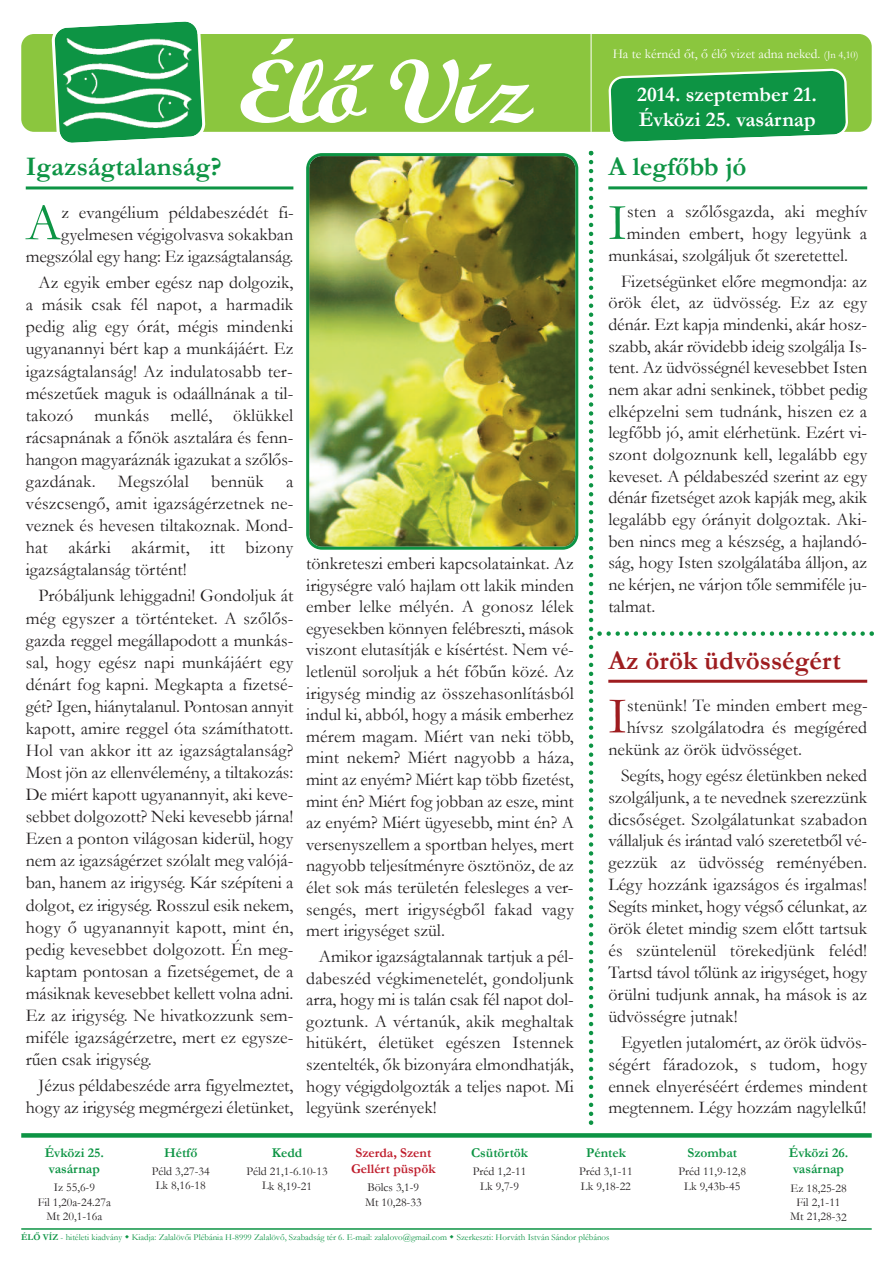
<style>
.page{position:relative;width:893px;height:1263px;background:#fff}
.page>*{position:absolute;margin:0;border:0;box-sizing:border-box;transform-origin:0 0}
.t1{font:90px "Wrexham Script";letter-spacing:-.05em;color:#fff;scale:1.2 1}
.t2{font:52.35px "Garamond";color:#0d9444}
.t3{font:52.35px "Garamond";color:#9e1c1f}
.t4{font:700 27px "Garamond";color:#0d9444}
.t5{font:700 27px "Garamond";color:#9e1c1f}
.t6{font:700 21px "Garamond";color:#fff}
.t7{font:18px/21.6px "Garamond";color:#231f20;text-align:justify}
.t8{font:700 13.5px/16.2px "Garamond";color:#0d9444;text-align:center}
.t9{font:13.5px "Garamond";color:#fff}
.t10{font:700 13.5px/16.2px "Garamond";color:#bf1d2c;text-align:center}
.t11{font:12px/14.4px "Garamond";color:#231f20;text-align:center}
.t12{font:9px "Garamond";color:#0d9444}
.s1{font-size:10.5px}
.s2{font-weight:700}
</style>
<div class="page">
<div style="left:21px;top:1133px;width:851px;height:5px;background:#0d9444"></div>
<hr style="left:21px;top:1228px;width:851px;height:2px;background:#0d9444">
<hr style="left:26px;top:186px;width:267px;height:3px;background:#0d9444">
<img style="left:306px;top:153px;width:272px;height:397px">
<div style="left:21px;top:34px;width:851px;height:98px;background:#8bc63e;border-radius:13px"></div>
<svg style="left:51px;top:21px;width:155px;height:122px"></svg>
<hr style="left:591px;top:30px;width:1px;height:102px;background:#fff">
<svg style="left:608px;top:68px;width:240px;height:74px;background:#2da255"></svg>
<img style="left:64px;top:38px;width:127px;height:90px">
<svg style="left:589px;top:151px;width:285px;height:974px"></svg>
<h1 class="t1" style="left:237px;top:59px;width:247px">Éloíí Víz</h1>
<h3 class="t4" style="left:26px;top:152px;width:198px">Igazságtalanság?</h3>
<h2 class="t2" style="left:26px;top:194px;width:37px">A</h2>
<p class="t7" style="left:26px;top:201px;width:270px;line-height:22px;text-align:right">z evangélium példabeszédét fi&shy;gyelmesen végigolvasva sokakban megszólal egy hang: Ez igazságtalanság.</p>
<p class="t7" style="left:26px;top:272px;width:269px;line-height:22px;text-indent:13px">Az egyik ember egész nap dolgozik, a másik csak fél napot, a harmadik pedig alig egy órát, mégis mindenki ugyanannyi bért kap a munkájáért. Ez igazságtalanság! Az indulatosabb ter&shy;mészetűek maguk is odaállnának a til&shy;takozó munkás mellé, öklükkel rácsapnának a főnök asztalára és fenn&shy;hangon magyaráznák igazukat a szőlős&shy;gazdának. Megszólal bennük a vészcsengő, amit igazságérzetnek ne&shy;veznek és hevesen tiltakoznak. Mond&shy;hat akárki akármit, itt bizony igazságtalanság történt!</p>
<p class="t7" style="left:26px;top:585px;width:269px;line-height:22px;text-indent:13px">Próbáljunk lehiggadni! Gondoljuk át még egyszer a történteket. A szőlős&shy;gazda reggel megállapodott a munkás&shy;sal, hogy egész napi munkájáért egy dénárt fog kapni. Megkapta a fizetsé&shy;gét? Igen, hiánytalanul. Pontosan annyit kapott, amire reggel óta számíthatott.<br>Hol van akkor itt az igazságtalanság?<br>Most jön az ellenvélemény, a tiltakozás:<br>De miért kapott ugyanannyit, aki keve&shy;sebbet dolgozott? Neki kevesebb járna!<br>Ezen a ponton világosan kiderül, hogy nem az igazságérzet szólalt meg valójá&shy;ban, hanem az irigység. Kár szépíteni a dolgot, ez irigység. Rosszul esik nekem, hogy ő ugyanannyit kapott, mint én, pedig kevesebbet dolgozott. Én meg&shy;kaptam pontosan a fizetségemet, de a másiknak kevesebbet kellett volna adni.<br>Ez az irigység. Ne hivatkozzunk sem&shy;miféle igazságérzetre, mert ez egysze&shy;rűen csak irigység.</p>
<p class="t7" style="left:26px;top:1075px;width:269px;line-height:22px;text-align:right">Jézus példabeszéde arra figyelmeztet, hogy az irigység megmérgezi életünket,</p>
<p class="t7" style="left:306px;top:553px;width:269px">tönkreteszi emberi kapcsolatainkat. Az irigységre való hajlam ott lakik minden ember lelke mélyén. A gonosz lélek egyesekben könnyen felébreszti, mások viszont elutasítják e kísértést. Nem vé&shy;letlenül soroljuk a hét főbűn közé. Az irigység mindig az összehasonlításból indul ki, abból, hogy a másik emberhez mérem magam. Miért van neki több, mint nekem? Miért nagyobb a háza, mint az enyém? Miért kap több fizetést, mint én? Miért fog jobban az esze, mint az enyém? Miért ügyesebb, mint én? A versenyszellem a sportban helyes, mert nagyobb teljesítményre ösztönöz, de az élet sok más területén felesleges a ver&shy;sengés, mert irigységből fakad vagy mert irigységet szül.</p>
<p class="t7" style="left:306px;top:946px;width:269px;text-indent:13px">Amikor igazságtalannak tartjuk a pél&shy;dabeszéd végkimenetelét, gondoljunk arra, hogy mi is talán csak fél napot dol&shy;goztunk. A vértanúk, akik meghaltak hitükért, életüket egészen Istennek szentelték, ők bizonyára elmondhatják, hogy végigdolgozták a teljes napot. Mi legyünk szerények!</p>
<p class="t9" style="left:613px;top:46px;width:247px">Ha te kérnéd őt, ő élő vizet adna neked. <span class="s1">(Jn 4,10)</span></p>
<p class="t6" style="left:637px;top:83px;width:181px">2014. szeptember 21.</p>
<p class="t6" style="left:639px;top:108px;width:178px">Évközi 25. vasárnap</p>
<h3 class="t4" style="left:608px;top:152px;width:140px">A legfőbb jó</h3>
<h2 class="t2" style="left:608px;top:194px;width:20px">I</h2>
<p class="t7" style="left:627px;top:201px;width:242px">sten a szőlősgazda, aki meghív</p>
<p class="t7" style="left:627px;top:223px;width:242px">minden embert, hogy legyünk a</p>
<p class="t7" style="left:608px;top:244px;width:241px">munkásai, szolgáljuk őt szeretettel.</p>
<p class="t7" style="left:608px;top:270px;width:260px;text-indent:13px">Fizetségünket előre megmondja: az örök élet, az üdvösség. Ez az egy dénár. Ezt kapja mindenki, akár hosz&shy;szabb, akár rövidebb ideig szolgálja Is&shy;tent. Az üdvösségnél kevesebbet Isten nem akar adni senkinek, többet pedig elképzelni sem tudnánk, hiszen ez a legfőbb jó, amit elérhetünk. Ezért vi&shy;szont dolgoznunk kell, legalább egy keveset. A példabeszéd szerint az egy dénár fizetséget azok kapják meg, akik legalább egy órányit dolgoztak. Aki&shy;ben nincs meg a készség, a hajlandó&shy;ság, hogy Isten szolgálatába álljon, az ne kérjen, ne várjon tőle semmiféle ju&shy;talmat.</p>
<h3 class="t5" style="left:608px;top:645px;width:234px">Az örök üdvösségért</h3>
<h2 class="t3" style="left:608px;top:687px;width:20px">I</h2>
<p class="t7" style="left:627px;top:695px;width:242px">stenünk! Te minden embert meg-</p>
<p class="t7" style="left:627px;top:716px;width:242px">hívsz szolgálatodra és megígéred</p>
<p class="t7" style="left:608px;top:738px;width:195px">nekünk az örök üdvösséget.</p>
<p class="t7" style="left:608px;top:764px;width:260px;text-indent:13px">Segíts, hogy egész életünkben neked szolgáljunk, a te nevednek szerezzünk dicsőséget. Szolgálatunkat szabadon vállaljuk és irántad való szeretetből vé&shy;gezzük az üdvösség reményében.<br>Légy hozzánk igazságos és irgalmas!<br>Segíts minket, hogy végső célunkat, az örök életet mindig szem előtt tartsuk és szüntelenül törekedjünk feléd!<br>Tartsd távol tőlünk az irigységet, hogy örülni tudjunk annak, ha mások is az üdvösségre jutnak!</p>
<p class="t7" style="left:608px;top:1031px;width:260px;text-indent:13px">Egyetlen jutalomért, az örök üdvös&shy;ségért fáradozok, s tudom, hogy ennek elnyeréséért érdemes mindent megtennem. Légy hozzám nagylelkű!</p>
<p class="t8" style="left:45px;top:1144px;width:61px">Évközi 25. vasárnap</p>
<p class="t11" style="left:38px;top:1180px;width:75px">Iz 55,6-9<br>Fil 1,20a-24.27a<br>Mt 20,1-16a</p>
<p class="t8" style="left:164px;top:1145px;width:35px">Hétfő</p>
<p class="t11" style="left:152px;top:1164px;width:60px">Péld 3,27-34<br>Lk 8,16-18</p>
<p class="t8" style="left:272px;top:1145px;width:32px">Kedd</p>
<p class="t11" style="left:246px;top:1164px;width:83px">Péld 21,1-6.10-13<br>Lk 8,19-21</p>
<p class="t10" style="left:351px;top:1145px;width:86px">Szerda, Szent<br>Gellért püspök</p>
<p class="t11" style="left:365px;top:1180px;width:58px;text-align:left">Bölcs 3,1-9<br>Mt 10,28-33</p>
<p class="t8" style="left:471px;top:1145px;width:58px">Csütörtök</p>
<p class="t11" style="left:473px;top:1164px;width:55px">Préd 1,2-11<br>Lk 9,7-9</p>
<p class="t8" style="left:586px;top:1145px;width:41px">Péntek</p>
<p class="t11" style="left:579px;top:1164px;width:55px;text-align:left">Préd 3,1-11<br>Lk 9,18-22</p>
<p class="t12" style="left:21px;top:1233px;width:590px"><span class="s2">ÉLŐ VÍZ</span> - hitéleti kiadvány Kiadja: Zalalövői Plébánia H-8999 Zalalövő, Szabadság tér 6. E-mail: zalalovo@gmail.com Szerkeszti: Horváth István Sándor plébános</p>
<p class="t8" style="left:687px;top:1145px;width:51px">Szombat</p>
<p class="t11" style="left:678px;top:1164px;width:69px">Préd 11,9-12,8<br>Lk 9,43b-45</p>
<p class="t8" style="left:789px;top:1145px;width:61px">Évközi 26. vasárnap</p>
<p class="t11" style="left:790px;top:1181px;width:58px">Ez 18,25-28<br>Fil 2,1-11<br>Mt 21,28-32</p>
</div>
